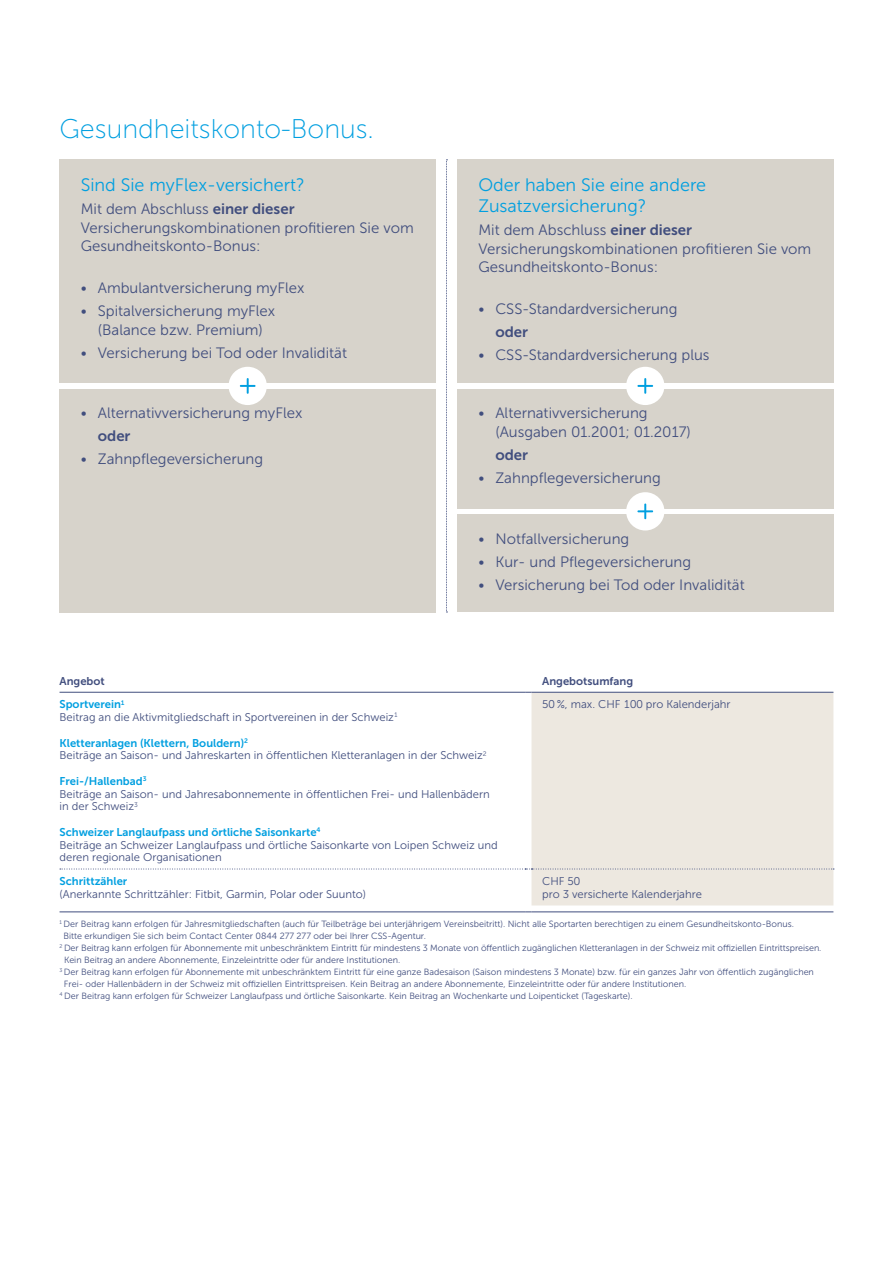
<style>
.page{position:relative;width:893px;height:1263px;background:#fff}
.page>*{position:absolute;margin:0;border:0;box-sizing:border-box;transform-origin:0 0}
.t1{font:27px "Museo Sans 100";color:#009fe0}
.t2{font:18px/21px "Museo Sans 300";color:#009fe0}
.t3{font:15px/18.8px "Museo Sans 300";color:#414e7e}
.t4{font:15px "Museo Sans 700";color:#414e7e}
.t5{font:11.25px/12.8px "Museo Sans 300";color:#414e7e}
.t6{font:11.25px "Museo Sans 700";color:#009fe0}
.t7{font:11.25px "Museo Sans 700";color:#414e7e}
.t8{font:9px "Museo Sans 300";color:#414e7e}
.s1{font-family:"Museo Sans 700"}
</style>
<div class="page">
<div style="left:60px;top:389px;width:376px;height:223px;background:#d7d3cb"></div>
<div style="left:60px;top:159px;width:376px;height:224px;background:#d7d3cb"></div>
<div style="left:457px;top:159px;width:376px;height:224px;background:#d7d3cb"></div>
<div style="left:457px;top:389px;width:376px;height:119px;background:#d7d3cb"></div>
<div style="left:457px;top:514px;width:376px;height:98px;background:#d7d3cb"></div>
<svg style="left:446px;top:159px;width:1px;height:454px"></svg>
<div style="left:531px;top:693px;width:302px;height:212px;background:#ede8e0"></div>
<hr style="left:60px;top:911px;width:465px;height:1px;background:#414e7e">
<hr style="left:60px;top:692px;width:465px;height:1px;background:#414e7e">
<hr style="left:531px;top:692px;width:302px;height:1px;background:#414e7e">
<hr style="left:531px;top:911px;width:302px;height:1px;background:#414e7e">
<svg style="left:60px;top:869px;width:774px;height:1px"></svg>
<div style="left:232px;top:370px;width:32px;height:32px;background:#fff;border-radius:50%"></div>
<div style="left:229px;top:367px;width:38px;height:38px;border:6px solid #fff;border-radius:50%"></div>
<svg style="left:240px;top:378px;width:16px;height:16px"></svg>
<div style="left:629px;top:370px;width:32px;height:32px;background:#fff;border-radius:50%"></div>
<div style="left:626px;top:367px;width:38px;height:38px;border:6px solid #fff;border-radius:50%"></div>
<svg style="left:637px;top:378px;width:16px;height:16px"></svg>
<div style="left:629px;top:495px;width:32px;height:32px;background:#fff;border-radius:50%"></div>
<div style="left:626px;top:492px;width:38px;height:38px;border:6px solid #fff;border-radius:50%"></div>
<svg style="left:637px;top:503px;width:16px;height:16px"></svg>
<h1 class="t1" style="left:60px;top:115px;width:316px">Gesundheitskonto-Bonus.</h1>
<h2 class="t2" style="left:81px;top:174px;width:226px">Sind Sie myFlex-versichert?</h2>
<h3 class="t3" style="left:81px;top:199px;width:334px">Mit dem Abschluss <span class="s1">einer dieser<br></span>Versicherungskombinationen profitieren Sie vom<br>Gesundheitskonto-Bonus:</h3>
<h3 class="t3" style="left:81px;top:279px;width:225px">• Ambulantversicherung myFlex</h3>
<h3 class="t3" style="left:81px;top:302px;width:196px;text-align:center">• Spitalversicherung myFlex (Balance bzw. Premium)</h3>
<h3 class="t3" style="left:81px;top:343px;width:268px">• Versicherung bei Tod oder Invalidität</h3>
<h3 class="t3" style="left:81px;top:404px;width:223px">• Alternativversicherung myFlex</h3>
<h3 class="t4" style="left:98px;top:428px;width:34px">oder</h3>
<h3 class="t3" style="left:81px;top:450px;width:184px">• Zahnpflegeversicherung</h3>
<h2 class="t2" style="left:478px;top:174px;width:229px">Oder haben Sie eine andere<br>Zusatzversicherung?</h2>
<h3 class="t3" style="left:478px;top:220px;width:334px">Mit dem Abschluss <span class="s1">einer dieser<br></span>Versicherungskombinationen profitieren Sie vom<br>Gesundheitskonto-Bonus:</h3>
<h3 class="t3" style="left:478px;top:300px;width:201px">• CSS-Standardversicherung</h3>
<h3 class="t4" style="left:495px;top:324px;width:34px">oder</h3>
<h3 class="t3" style="left:478px;top:346px;width:233px">• CSS-Standardversicherung plus</h3>
<h3 class="t3" style="left:495px;top:404px;width:197px;text-indent:-17px">• Alternativversicherung (Ausgaben 01.2001; 01.2017)</h3>
<h3 class="t4" style="left:495px;top:446px;width:34px">oder</h3>
<h3 class="t3" style="left:478px;top:468px;width:184px">• Zahnpflegeversicherung</h3>
<h3 class="t3" style="left:478px;top:529px;width:152px">• Notfallversicherung</h3>
<h3 class="t3" style="left:478px;top:552px;width:214px">• Kur- und Pflegeversicherung</h3>
<h3 class="t3" style="left:478px;top:575px;width:268px">• Versicherung bei Tod oder Invalidität</h3>
<p class="t7" style="left:60px;top:674px;width:47px">Angebot</p>
<p class="t7" style="left:542px;top:674px;width:93px">Angebotsumfang</p>
<p class="t6" style="left:60px;top:698px;width:67px">Sportverein<sup>1</sup></p>
<p class="t5" style="left:60px;top:711px;width:340px">Beitrag an die Aktivmitgliedschaft in Sportvereinen in der Schweiz<sup>1</sup></p>
<p class="t6" style="left:60px;top:736px;width:190px">Kletteranlagen (Klettern, Bouldern)<sup>2</sup></p>
<p class="t5" style="left:60px;top:749px;width:428px">Beiträge an Saison- und Jahreskarten in öffentlichen Kletteranlagen in der Schweiz<sup>2</sup></p>
<p class="t6" style="left:60px;top:775px;width:88px">Frei-/Hallenbad<sup>3</sup></p>
<p class="t5" style="left:60px;top:787px;width:432px">Beiträge an Saison- und Jahresabonnemente in öffentlichen Frei- und Hallenbädern in der Schweiz<sup>3</sup></p>
<p class="t6" style="left:60px;top:826px;width:262px">Schweizer Langlaufpass und örtliche Saisonkarte<sup>4</sup></p>
<p class="t5" style="left:60px;top:838px;width:440px">Beiträge an Schweizer Langlaufpass und örtliche Saisonkarte von Loipen Schweiz und deren regionale Organisationen</p>
<p class="t5" style="left:542px;top:698px;width:190px">50 %, max. CHF 100 pro Kalenderjahr</p>
<p class="t6" style="left:60px;top:875px;width:69px">Schrittzähler</p>
<p class="t5" style="left:60px;top:888px;width:308px">(Anerkannte Schrittzähler: Fitbit, Garmin, Polar oder Suunto)</p>
<p class="t5" style="left:542px;top:875px;width:161px">CHF 50<br>pro 3 versicherte Kalenderjahre</p>
<p class="t8" style="left:60px;top:919px;width:736px"><sup>1</sup> Der Beitrag kann erfolgen für Jahresmitgliedschaften (auch für Teilbeträge bei unterjährigem Vereinsbeitritt). Nicht alle Sportarten berechtigen zu einem Gesundheitskonto-Bonus.</p>
<p class="t8" style="left:63px;top:931px;width:364px">Bitte erkundigen Sie sich beim Contact Center 0844 277 277 oder bei Ihrer CSS-Agentur.</p>
<p class="t8" style="left:60px;top:943px;width:763px"><sup>2</sup> Der Beitrag kann erfolgen für Abonnemente mit unbeschränktem Eintritt für mindestens 3 Monate von öffentlich zugänglichen Kletteranlagen in der Schweiz mit offiziellen Eintrittspreisen.</p>
<p class="t8" style="left:64px;top:955px;width:338px">Kein Beitrag an andere Abonnemente, Einzeleintritte oder für andere Institutionen.</p>
<p class="t8" style="left:60px;top:967px;width:756px"><sup>3</sup> Der Beitrag kann erfolgen für Abonnemente mit unbeschränktem Eintritt für eine ganze Badesaison (Saison mindestens 3 Monate) bzw. für ein ganzes Jahr von öffentlich zugänglichen</p>
<p class="t8" style="left:64px;top:979px;width:624px">Frei- oder Hallenbädern in der Schweiz mit offiziellen Eintrittspreisen. Kein Beitrag an andere Abonnemente, Einzeleintritte oder für andere Institutionen.</p>
<p class="t8" style="left:60px;top:991px;width:575px"><sup>4</sup> Der Beitrag kann erfolgen für Schweizer Langlaufpass und örtliche Saisonkarte. Kein Beitrag an Wochenkarte und Loipenticket (Tageskarte).</p>
</div>
